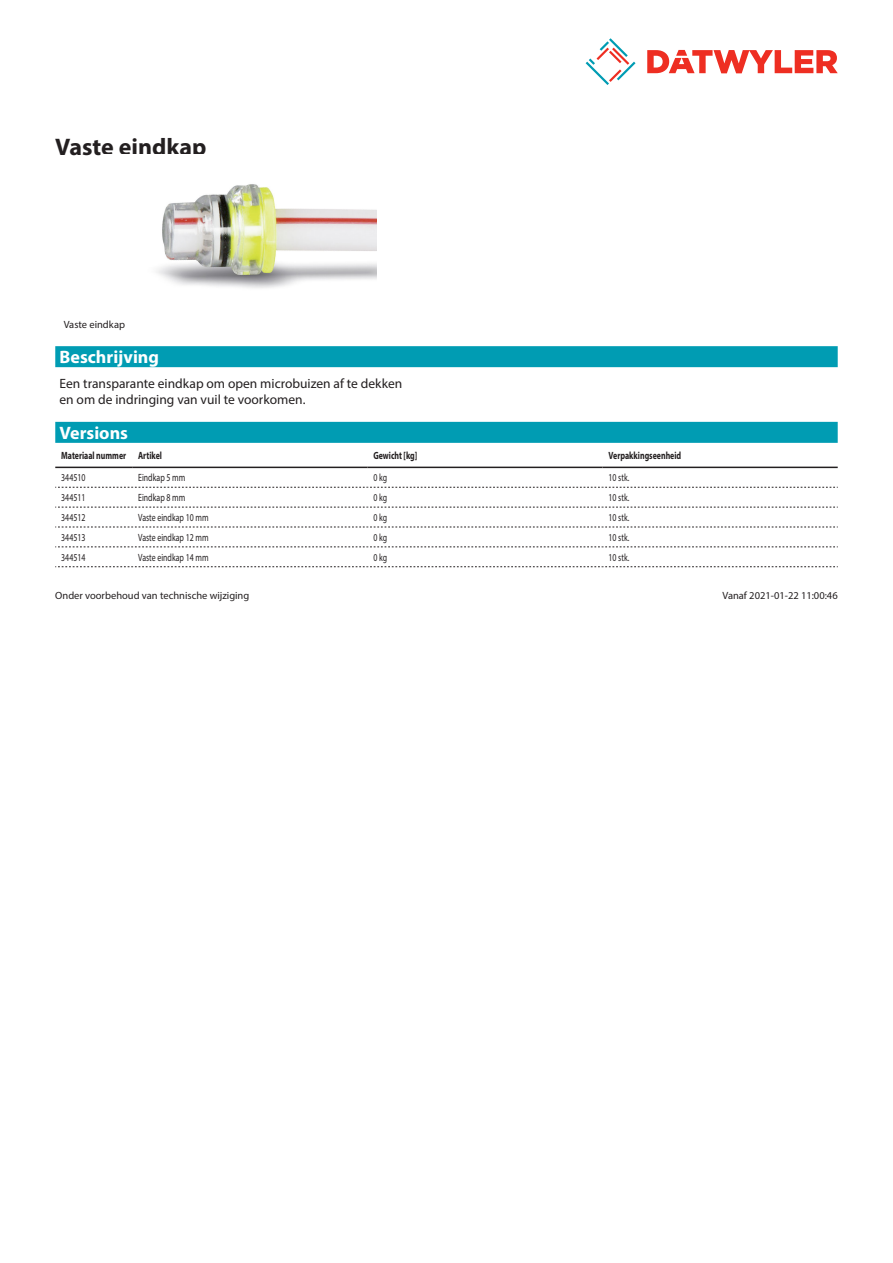
<style>
.page{position:relative;width:893px;height:1263px;background:#fff}
.page>*{position:absolute;margin:0;border:0;box-sizing:border-box;transform-origin:0 0}
.Product_Head{font:700 24px "Myriad Pro";color:#231f20}
.Standard_Head_Proper{font:700 18px "Myriad Pro";color:#fff}
.Standard_text{font:13.5px/16.2px "Myriad Pro";color:#231f20}
.myriadlight{font:10.5px "Myriad Pro";color:#231f20;scale:.75 1}
.Footnote{font:10.5px "Myriad Pro";color:#231f20}
.myriadbold{font:700 10.5px "Myriad Pro";color:#231f20;scale:.75 1}
.imagetext{font:10.5px "Myriad Pro";color:#231f20}
</style>
<div class="page">
<svg style="left:586px;top:38px;width:49px;height:47px"></svg>
<svg style="left:647px;top:50px;width:191px;height:23px"></svg>
<img style="left:156px;top:184px;width:221px;height:104px">
<div style="left:55px;top:422px;width:783px;height:21px;background:#009cb3"></div>
<hr style="left:55px;top:467px;width:77px;height:1px;background:#231f20">
<hr style="left:132px;top:467px;width:235px;height:1px;background:#231f20">
<hr style="left:367px;top:467px;width:235px;height:1px;background:#231f20">
<hr style="left:602px;top:467px;width:236px;height:1px;background:#231f20">
<svg style="left:55px;top:487px;width:783px;height:1px"></svg>
<svg style="left:55px;top:507px;width:783px;height:1px"></svg>
<svg style="left:55px;top:527px;width:783px;height:1px"></svg>
<svg style="left:55px;top:547px;width:783px;height:1px"></svg>
<svg style="left:55px;top:566px;width:783px;height:1px"></svg>
<div style="left:55px;top:346px;width:783px;height:21px;background:#009cb3"></div>
<p class="Product_Head" style="left:55px;top:131px;width:153px">Vaste eindkap</p>
<p class="imagetext" style="left:64px;top:318px;width:63px">Vaste eindkap</p>
<p class="Standard_Head_Proper" style="left:60px;top:345px;width:101px">Beschrijving</p>
<p class="Standard_text" style="left:60px;top:375px;width:344px">Een transparante eindkap om open microbuizen af te dekken en om de indringing van vuil te voorkomen.</p>
<p class="Standard_Head_Proper" style="left:60px;top:421px;width:70px">Versions</p>
<p class="myriadbold" style="left:61px;top:448px;width:88px">Materiaal nummer</p>
<p class="myriadbold" style="left:138px;top:448px;width:33px">Artikel</p>
<p class="myriadbold" style="left:373px;top:448px;width:60px">Gewicht [kg]</p>
<p class="myriadbold" style="left:608px;top:448px;width:98px">Verpakkingseenheid</p>
<p class="myriadlight" style="left:61px;top:471px;width:34px">344510</p>
<p class="myriadlight" style="left:138px;top:471px;width:64px">Eindkap 5 mm</p>
<p class="myriadlight" style="left:373px;top:471px;width:20px">0 kg</p>
<p class="myriadlight" style="left:608px;top:471px;width:29px">10 stk.</p>
<p class="myriadlight" style="left:61px;top:491px;width:34px">344511</p>
<p class="myriadlight" style="left:138px;top:491px;width:64px">Eindkap 8 mm</p>
<p class="myriadlight" style="left:373px;top:491px;width:20px">0 kg</p>
<p class="myriadlight" style="left:608px;top:491px;width:29px">10 stk.</p>
<p class="myriadlight" style="left:61px;top:511px;width:34px">344512</p>
<p class="myriadlight" style="left:138px;top:511px;width:95px">Vaste eindkap 10 mm</p>
<p class="myriadlight" style="left:373px;top:511px;width:20px">0 kg</p>
<p class="myriadlight" style="left:608px;top:511px;width:29px">10 stk.</p>
<p class="myriadlight" style="left:61px;top:531px;width:34px">344513</p>
<p class="myriadlight" style="left:138px;top:531px;width:95px">Vaste eindkap 12 mm</p>
<p class="myriadlight" style="left:373px;top:531px;width:20px">0 kg</p>
<p class="myriadlight" style="left:608px;top:531px;width:29px">10 stk.</p>
<p class="myriadlight" style="left:61px;top:551px;width:34px">344514</p>
<p class="myriadlight" style="left:138px;top:551px;width:95px">Vaste eindkap 14 mm</p>
<p class="myriadlight" style="left:373px;top:551px;width:20px">0 kg</p>
<p class="myriadlight" style="left:608px;top:551px;width:29px">10 stk.</p>
<p class="Footnote" style="left:55px;top:588px;width:196px">Onder voorbehoud van technische wijziging</p>
<p class="Footnote" style="left:722px;top:588px;width:117px">Vanaf 2021-01-22 11:00:46</p>
</div>
